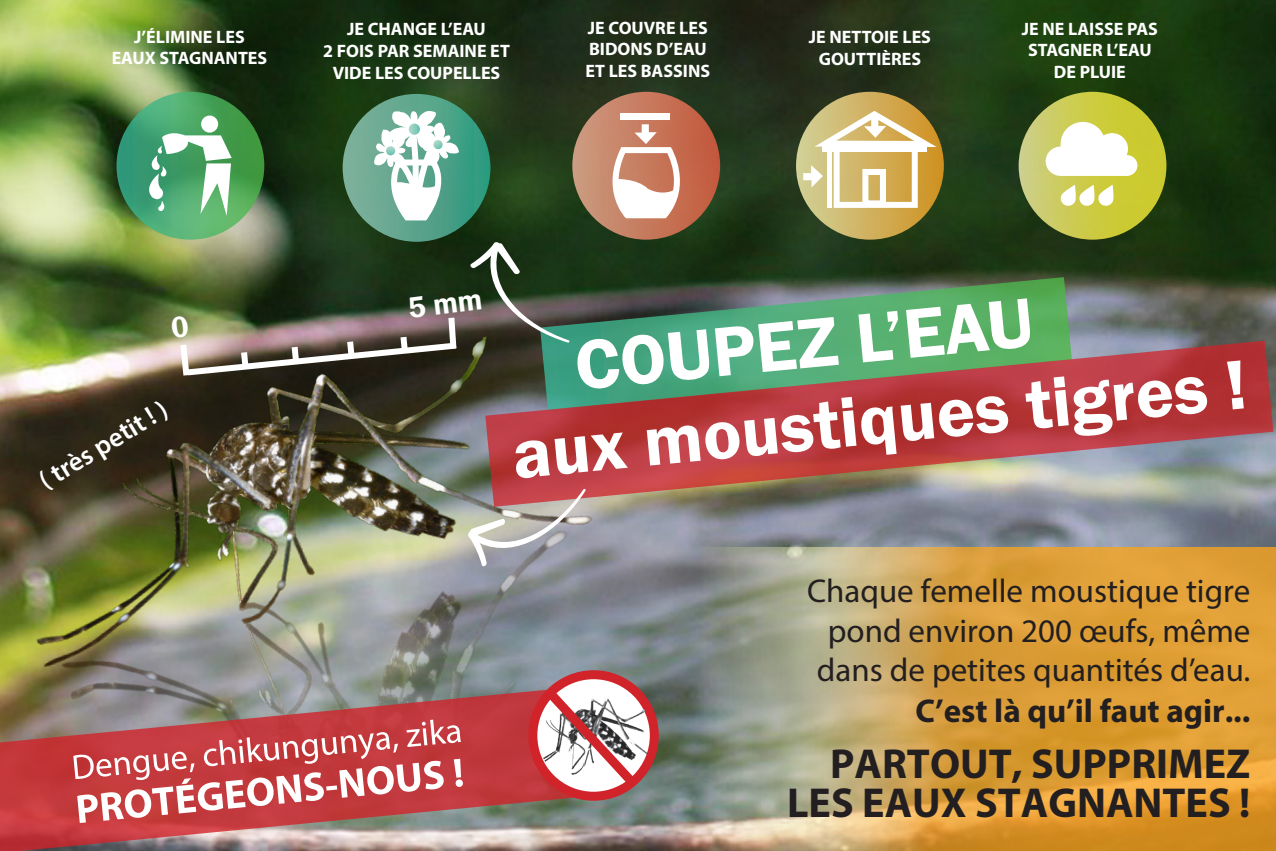
<style>
.page{position:relative;width:1276px;height:851px;background:#fff}
.page>*{position:absolute;margin:0;border:0;box-sizing:border-box;transform-origin:0 0}
.t1{font:600 72px "Franklin Gothic";color:#fff}
.t2{font:700 42px "Myriad Pro";color:#231f20}
.t3{font:33px/39.6px "Myriad Pro";color:#231f20;text-align:right}
.t4{font:700 33px "Myriad Pro";color:#231f20}
.t5{font:600 27px "Myriad Pro";color:#fff}
.t6{font:700 18px/21.6px "Myriad Pro";color:#fff;text-align:center}
</style>
<div class="page">
<img style="left:0;top:0;width:1276px;height:850px">
<img style="left:0;top:322px;width:485px;height:115px">
<img style="left:0;top:437px;width:686px;height:413px">
<svg style="left:570px;top:277px;width:501px;height:63px;background:#508a61"></svg>
<img style="left:0;top:686px;width:593px;height:164px">
<svg style="left:73px;top:719px;width:390px;height:103px;background:#ca6366"></svg>
<svg style="left:694px;top:547px;width:582px;height:303px;background:#cba053"></svg>
<div style="left:528px;top:670px;width:131px;height:130px;border:9px solid #d1232a;border-radius:50%"></div>
<img style="left:643px;top:680px;width:8px;height:108px">
<svg style="left:537px;top:680px;width:106px;height:113px"></svg>
<svg style="left:485px;top:340px;width:788px;height:166px;background:#9b655d"></svg>
<svg style="left:467px;top:488px;width:119px;height:80px;background:#b3a2a3"></svg>
<svg style="left:116px;top:92px;width:148px;height:147px;background:#48a565"></svg>
<div style="left:201px;top:115px;width:17px;height:18px;background:#fff;border-radius:50%"></div>
<svg style="left:142px;top:130px;width:90px;height:86px"></svg>
<div style="left:343px;top:94px;width:147px;height:148px;background:linear-gradient(to right,#84b09b,#2e997d);border-radius:50%"></div>
<svg style="left:374px;top:111px;width:85px;height:115px"></svg>
<div style="left:572px;top:92px;width:148px;height:147px;background:linear-gradient(to right,#ca9c81,#c3583c);border-radius:50%"></div>
<svg style="left:604px;top:124px;width:85px;height:97px"></svg>
<div style="left:621px;top:113px;width:49px;height:7px;background:#fff"></div>
<svg style="left:1018px;top:92px;width:148px;height:147px;background:#cac94b"></svg>
<div style="left:796px;top:92px;width:148px;height:147px;background:linear-gradient(to right,#d2d19a,#cf9121);border-radius:50%"></div>
<svg style="left:803px;top:165px;width:20px;height:22px"></svg>
<div style="left:833px;top:145px;width:84px;height:63px;border:6px solid #fff"></div>
<div style="left:827px;top:151px;width:5px;height:57px;background:#fff"></div>
<div style="left:862px;top:169px;width:24px;height:37px;border:6px solid #fff"></div>
<svg style="left:817px;top:107px;width:131px;height:45px"></svg>
<svg style="left:1045px;top:122px;width:92px;height:54px"></svg>
<svg style="left:1059px;top:185px;width:55px;height:22px"></svg>
<img style="left:171px;top:242px;width:399px;height:140px">
<p class="t6" style="left:134px;top:25px;width:112px">J’ÉLIMINE LES</p>
<p class="t6" style="left:112px;top:47px;width:157px">EAUX STAGNANTES</p>
<p class="t6" style="left:347px;top:18px;width:140px">JE CHANGE L’EAU</p>
<p class="t6" style="left:323px;top:39px;width:188px">2 FOIS PAR SEMAINE ET</p>
<p class="t6" style="left:333px;top:61px;width:169px">VIDE LES COUPELLES</p>
<p class="t6" style="left:588px;top:16px;width:121px">JE COUVRE LES</p>
<p class="t6" style="left:589px;top:38px;width:119px">BIDONS D’EAU</p>
<p class="t6" style="left:585px;top:59px;width:126px">ET LES BASSINS</p>
<p class="t6" style="left:809px;top:26px;width:124px">JE NETTOIE LES</p>
<p class="t6" style="left:819px;top:48px;width:104px">GOUTTIÈRES</p>
<p class="t6" style="left:1021px;top:17px;width:138px">JE NE LAISSE PAS<br>STAGNER L’EAU</p>
<p class="t6" style="left:1054px;top:60px;width:73px">DE PLUIE</p>
<p class="t5" style="left:32px;top:467px;width:147px;rotate:-31deg">( très petit ! )</p>
<p class="t1" style="left:570px;top:324px;width:462px;rotate:-6deg">COUPEZ L’EAU</p>
<p class="t1" style="left:508px;top:413px;width:739px;rotate:-6deg">aux moustiques tigres !</p>
<p class="t3" style="left:807px;top:570px;width:445px">Chaque femelle moustique tigre pond environ 200 œufs, même</p>
<p class="t3" style="left:817px;top:649px;width:435px">dans de petites quantités d’eau.</p>
<p class="t4" style="left:915px;top:689px;width:336px">C’est là qu’il faut agir...</p>
<p class="t2" style="left:830px;top:736px;width:422px">PARTOUT, SUPPRIMEZ</p>
<p class="t2" style="left:787px;top:775px;width:465px">LES EAUX STAGNANTES !</p>
</div>
